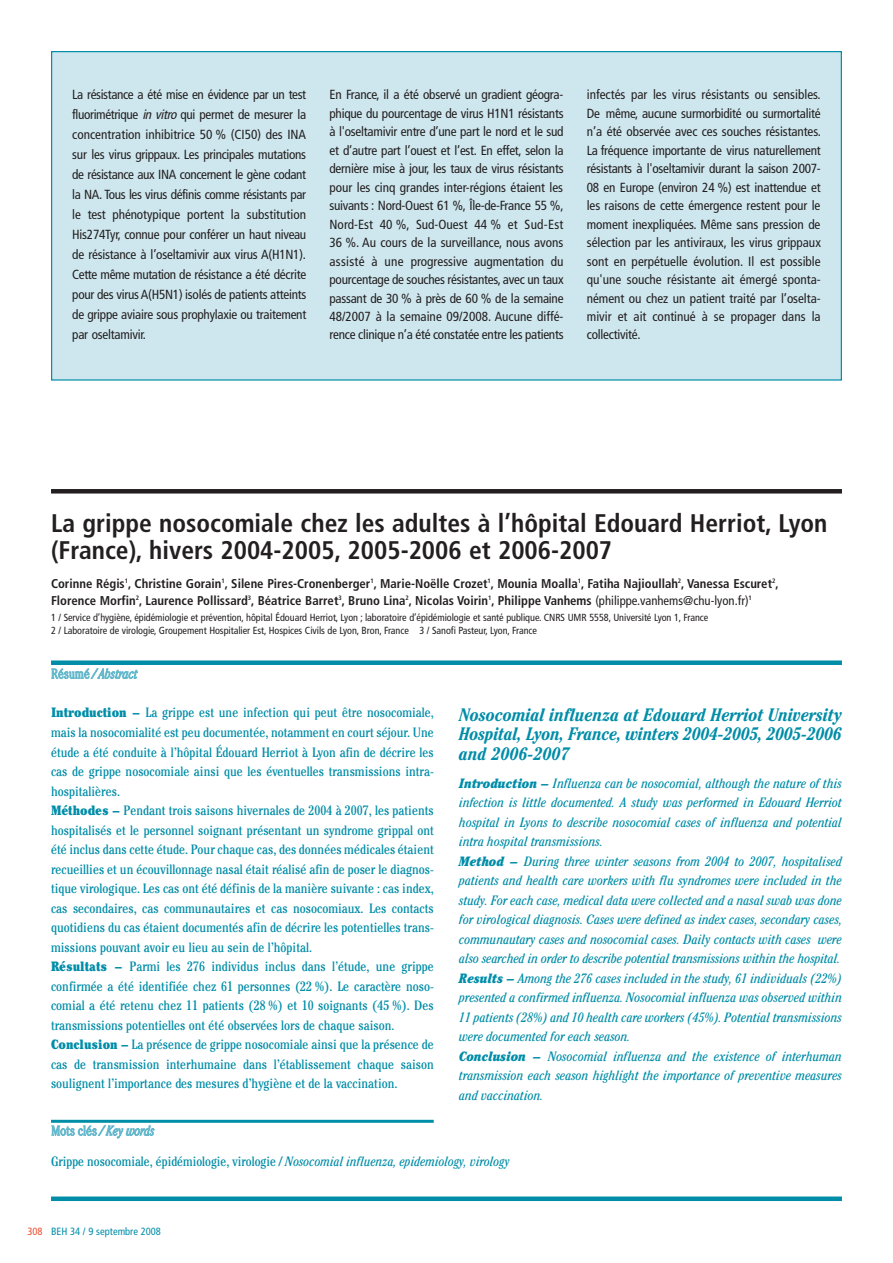
<style>
.page{position:relative;width:893px;height:1263px;background:#fff}
.page>*{position:absolute;margin:0;border:0;box-sizing:border-box;transform-origin:0 0}
.t1{font:700 condensed 25.5px/27px "Frutiger";color:#231f20}
.t2{font:italic 700 condensed 18px/19.5px "Cheltenham";letter-spacing:-.01em;color:#008da8;text-align:justify}
.t3{font:condensed 13.5px/19.5px "Cheltenham";color:#008da8}
.t4{font:italic condensed 13.5px/19.5px "Cheltenham";color:#008da8}
.t5{font:italic 300 condensed 13.5px "Cheltenham";letter-spacing:-.005em;color:#66b9cc}
.t6{font:condensed 13.2px/18.5px "Frutiger";letter-spacing:-.02em;color:#231f20;text-align:justify}
.t7{font:700 condensed 12.75px/16.5px "Frutiger";color:#231f20}
.t8{font:condensed 10.5px "Frutiger";color:#008da8}
.t9{font:condensed 10.2px/12.3px "Frutiger";letter-spacing:-.005em;color:#231f20}
.s1{font-style:italic}
.s2{font-weight:400}
.s3{font-style:normal}
.s4{font-weight:900}
.s5{color:#ef5032}
</style>
<div class="page">
<hr style="left:51px;top:489px;width:791px;height:4px;background:#231f20">
<div style="left:51px;top:660px;width:791px;height:5px;background:#008da8"></div>
<div style="left:51px;top:1196px;width:791px;height:5px;background:#008da8"></div>
<hr style="left:51px;top:1120px;width:383px;height:3px;background:#008da8">
<div style="left:52px;top:52px;width:789px;height:328px;background:#cee7ee"></div>
<p class="t6" style="left:72px;top:86px;width:236px;line-height:20px">La résistance a été mise en évidence par un test fluorimétrique <span class="s1">in vitro</span> qui permet de mesurer la concentration inhibitrice 50 % (CI50) des INA sur les virus grippaux. Les principales mutations de résistance aux INA concernent le gène codant la NA. Tous les virus définis comme résistants par le test phénotypique portent la substitution His274Tyr, connue pour conférer un haut niveau de résistance à l’oseltamivir aux virus A(H1N1).<br>Cette même mutation de résistance a été décrite pour des virus A(H5N1) isolés de patients atteints de grippe aviaire sous prophylaxie ou traitement par oseltamivir.</p>
<p class="t6" style="left:330px;top:86px;width:236px">En France, il a été observé un gradient géogra&shy;phique du pourcentage de virus H1N1 résistants à l'oseltamivir entre d’une part le nord et le sud et d’autre part l’ouest et l’est. En effet, selon la dernière mise à jour, les taux de virus résistants pour les cinq grandes inter-régions étaient les suivants : Nord-Ouest 61 %, Île-de-France 55 %, Nord-Est 40 %, Sud-Ouest 44 % et Sud-Est 36 %. Au cours de la surveillance, nous avons assisté à une progressive augmentation du pourcentage de souches résistantes, avec un taux passant de 30 % à près de 60 % de la semaine 48/2007 à la semaine 09/2008. Aucune diffé&shy;rence clinique n’a été constatée entre les patients</p>
<p class="t6" style="left:587px;top:86px;width:236px">infectés par les virus résistants ou sensibles.<br>De même, aucune surmorbidité ou surmortalité n’a été observée avec ces souches résistantes.<br>La fréquence importante de virus naturellement résistants à l'oseltamivir durant la saison 2007- 08 en Europe (environ 24 %) est inattendue et les raisons de cette émergence restent pour le moment inexpliquées. Même sans pression de sélection par les antiviraux, les virus grippaux sont en perpétuelle évolution. Il est possible qu'une souche résistante ait émergé sponta&shy;nément ou chez un patient traité par l’oselta&shy;mivir et ait continué à se propager dans la collectivité.</p>
<h1 class="t1" style="left:51px;top:511px;width:778px">La grippe nosocomiale chez les adultes à l’hôpital Edouard Herriot, Lyon (France), hivers 2004-2005, 2005-2006 et 2006-2007</h1>
<p class="t7" style="left:51px;top:576px;width:729px">Corinne Régis<sup>1</sup>, Christine Gorain<sup>1</sup>, Silene Pires-Cronenberger<sup>1</sup>, Marie-Noëlle Crozet<sup>1</sup>, Mounia Moalla<sup>1</sup>, Fatiha Najioullah<sup>2</sup>, Vanessa Escuret<sup>2</sup>,<br>Florence Morfin<sup>2</sup>, Laurence Pollissard<sup>3</sup>, Béatrice Barret<sup>3</sup>, Bruno Lina<sup>2</sup>, Nicolas Voirin<sup>1</sup>, Philippe Vanhems <span class="s2">(philippe.vanhems@chu-lyon.fr)</span><sup>1</sup></p>
<p class="t9" style="left:51px;top:612px;width:659px">1 / Service d’hygiène, épidémiologie et prévention, hôpital Édouard Herriot, Lyon ; laboratoire d’épidémiologie et santé publique. CNRS UMR 5558, Université Lyon 1, France<br>2 / Laboratoire de virologie, Groupement Hospitalier Est, Hospices Civils de Lyon, Bron, France 3 / Sanofi Pasteur, Lyon, France</p>
<p class="t5" style="left:51px;top:669px;width:88px"><span class="s3">Résumé</span> / Abstract</p>
<p class="t3" style="left:51px;top:704px;width:384px"><span class="s4">Introduction –</span> La grippe est une infection qui peut être nosocomiale, mais la nosocomialité est peu documentée, notamment en court séjour. Une étude a été conduite à l’hôpital Édouard Herriot à Lyon afin de décrire les cas de grippe nosocomiale ainsi que les éventuelles transmissions intra&shy;hospitalières.<br><span class="s4">Méthodes –</span> Pendant trois saisons hivernales de 2004 à 2007, les patients hospitalisés et le personnel soignant présentant un syndrome grippal ont été inclus dans cette étude. Pour chaque cas, des données médicales étaient recueillies et un écouvillonnage nasal était réalisé afin de poser le diagnos&shy;tique virologique. Les cas ont été définis de la manière suivante : cas index, cas secondaires, cas communautaires et cas nosocomiaux. Les contacts quotidiens du cas étaient documentés afin de décrire les potentielles trans&shy;missions pouvant avoir eu lieu au sein de l’hôpital.<br><span class="s4">Résultats –</span> Parmi les 276 individus inclus dans l’étude, une grippe confirmée a été identifiée chez 61 personnes (22 %). Le caractère noso&shy;comial a été retenu chez 11 patients (28 %) et 10 soignants (45 %). Des transmissions potentielles ont été observées lors de chaque saison.<br><span class="s4">Conclusion –</span> La présence de grippe nosocomiale ainsi que la présence de cas de transmission interhumaine dans l’établissement chaque saison soulignent l’importance des mesures d’hygiène et de la vaccination.</p>
<p class="t5" style="left:51px;top:1126px;width:105px"><span class="s3">Mots clés</span> / Key words</p>
<h2 class="t2" style="left:459px;top:706px;width:384px">Nosocomial influenza at Edouard Herriot University Hospital, Lyon, France, winters 2004-2005, 2005-2006 and 2006-2007</h2>
<p class="t4" style="left:459px;top:774px;width:384px"><span class="s4">Introduction –</span> Influenza can be nosocomial, although the nature of this infection is little documented. A study was performed in Edouard Herriot hospital in Lyons to describe nosocomial cases of influenza and potential intra hospital transmissions.<br><span class="s4">Method –</span> During three winter seasons from 2004 to 2007, hospitalised patients and health care workers with flu syndromes were included in the study. For each case, medical data were collected and a nasal swab was done for virological diagnosis. Cases were defined as index cases, secondary cases, communautary cases and nosocomial cases. Daily contacts with cases were also searched in order to describe potential transmissions within the hospital.<br><span class="s4">Results –</span> Among the 276 cases included in the study, 61 individuals (22%) presented a confirmed influenza. Nosocomial influenza was observed within 11 patients (28%) and 10 health care workers (45%). Potential transmissions were documented for each season.<br><span class="s4">Conclusion –</span> Nosocomial influenza and the existence of interhuman transmission each season highlight the importance of preventive measures and vaccination.</p>
<p class="t3" style="left:51px;top:1153px;width:460px">Grippe nosocomiale, épidémiologie, virologie / <span class="s1">Nosocomial influenza, epidemiology, virology</span></p>
<p class="t8" style="left:27px;top:1227px;width:135px"><span class="s5">308</span> BEH 34 / 9 septembre 2008</p>
</div>
